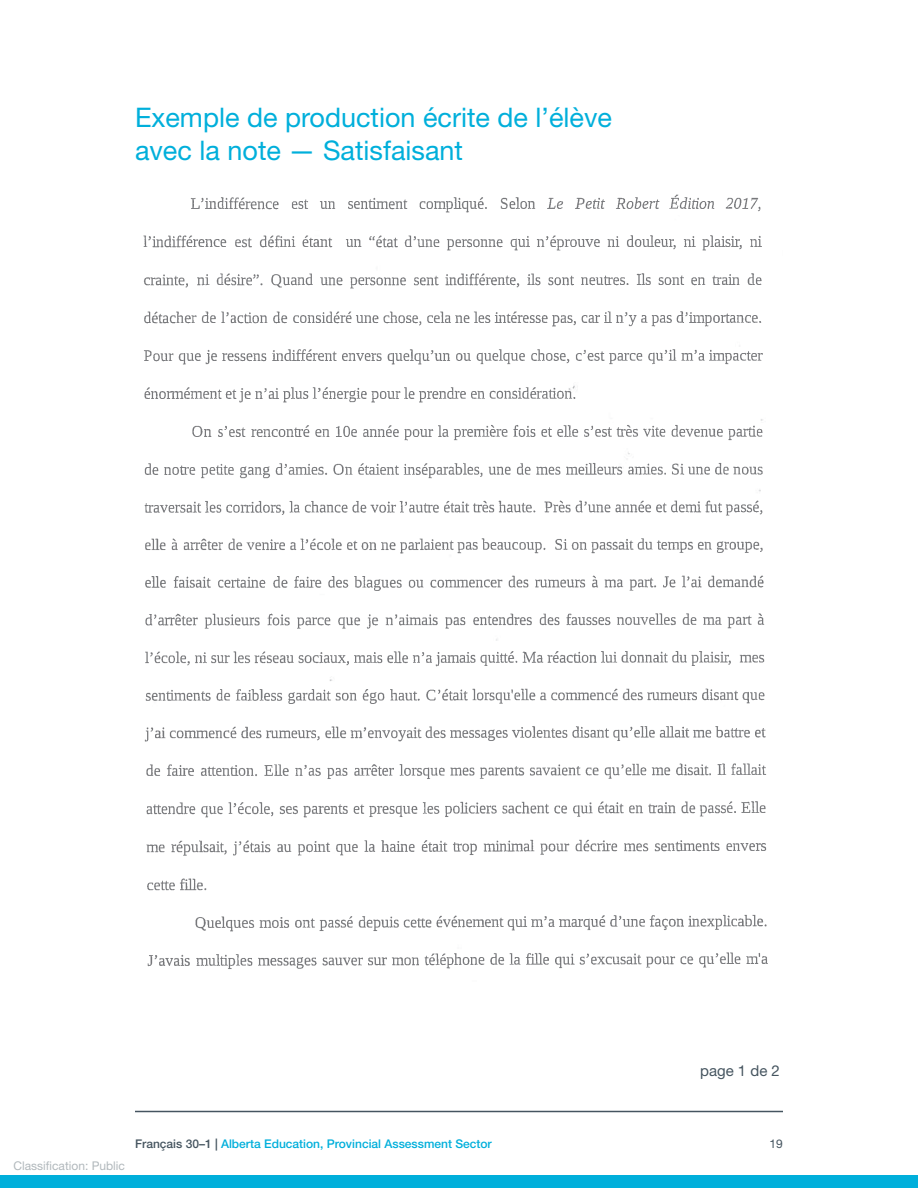
<style>
.page{position:relative;width:918px;height:1188px;background:#fff}
.page>*{position:absolute;margin:0;border:0;box-sizing:border-box;transform-origin:0 0}
.Subheading{font:27px/32.4px "Helvetica Neue LT Std";color:#00afdb}
.Body_Copy_ExAssignSc{font:15px "Helvetica Neue LT Std";color:#465560}
.t1{font:500 12px "Helvetica Neue LT Std";color:#00afdb}
.t2{font:12px "Helvetica Neue LT Std";color:#b1b8bc}
.t3{font:12px "Helvetica Neue LT Std";color:#465560}
.s1{color:#465560}
</style>
<div class="page">
<hr style="left:135px;top:1111px;width:648px;height:1px;background:#465560">
<div style="left:0;top:1175px;width:918px;height:13px;background:#00afdb"></div>
<img style="left:143px;top:194px;width:625px;height:775px">
<p class="Subheading" style="left:135px;top:101px;width:479px">Exemple de production écrite de l’élève avec la note — Satisfaisant</p>
<p class="Body_Copy_ExAssignSc" style="left:700px;top:1062px;width:81px">page 1 de 2</p>
<p class="t2" style="left:14px;top:1159px;width:113px">Classification: Public</p>
<p class="t1" style="left:135px;top:1137px;width:358px"><span class="s1">Français 30–1 |</span> Alberta Education, Provincial Assessment Sector</p>
<p class="t3" style="left:770px;top:1137px;width:15px">19</p>
</div>
